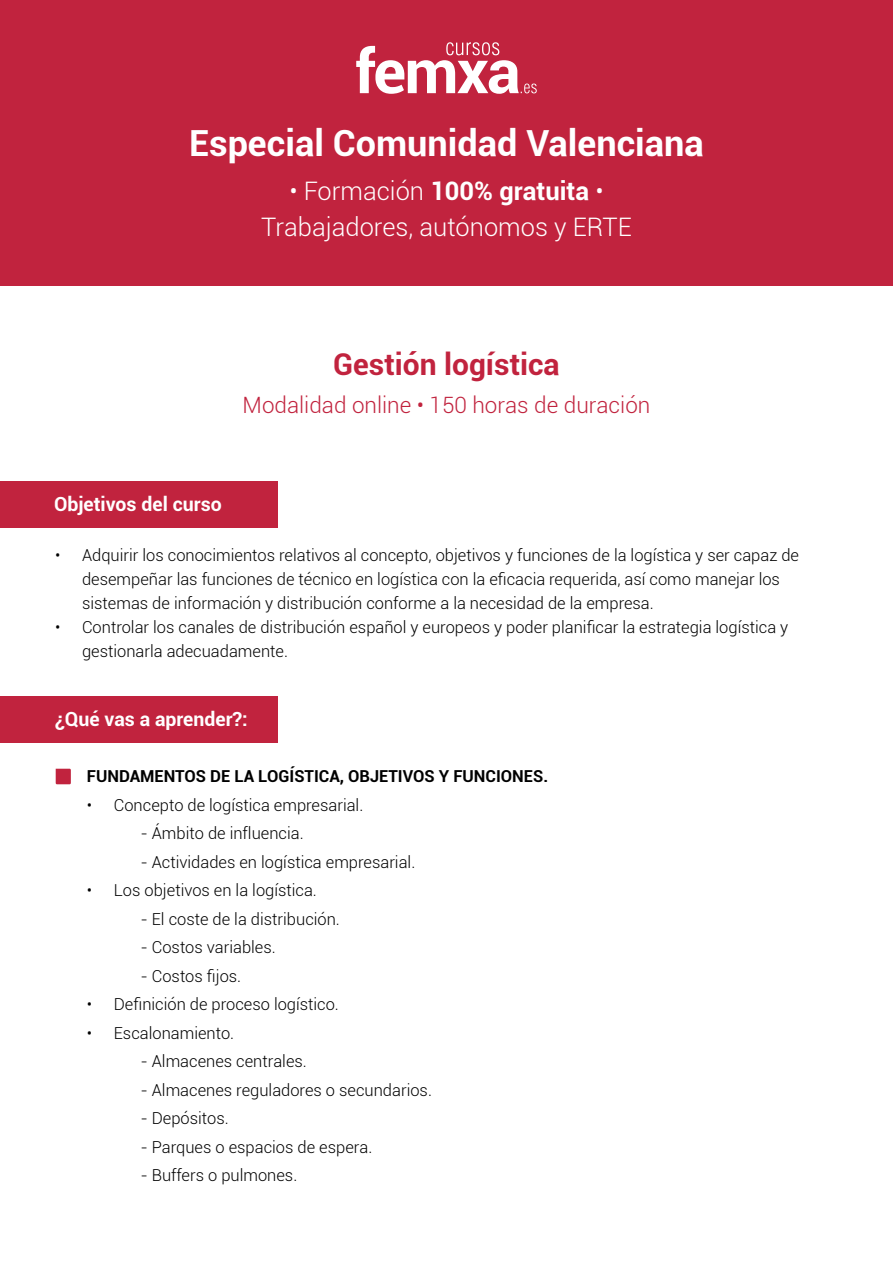
<style>
.page{position:relative;width:893px;height:1263px;background:#fff}
.page>*{position:absolute;margin:0;border:0;box-sizing:border-box;transform-origin:0 0}
.t1{font:700 36px "Roboto";color:#fff}
.t2{font:700 30px "Roboto";color:#c1233e}
.t3{font:300 25.5px/36px "Roboto";color:#fff;text-align:center}
.t4{font:300 22.5px "Roboto";color:#c1233e}
.t5{font:700 19.5px "Roboto";color:#fff}
.t6{font:300 16.5px/24px "Roboto";color:#000}
.t7{font:700 16.5px "Roboto";color:#000}
.s1{font-weight:700}
</style>
<div class="page">
<div style="left:0;top:0;width:893px;height:286px;background:#c1233e"></div>
<div style="left:0;top:696px;width:278px;height:47px;background:#c1233e"></div>
<div style="left:0;top:482px;width:278px;height:46px;background:#c1233e"></div>
<svg style="left:56px;top:769px;width:15px;height:15px"></svg>
<svg style="left:356px;top:42px;width:181px;height:52px"></svg>
<h1 class="t1" style="left:189px;top:118px;width:516px">Especial Comunidad Valenciana</h1>
<h3 class="t3" style="left:261px;top:172px;width:372px">• Formación <span class="s1">100% gratuita</span> •<br>Trabajadores, autónomos y ERTE</h3>
<h2 class="t2" style="left:333px;top:343px;width:228px">Gestión logística</h2>
<h3 class="t4" style="left:243px;top:389px;width:409px">Modalidad online • 150 horas de duración</h3>
<p class="t5" style="left:54px;top:490px;width:169px">Objetivos del curso</p>
<p class="t6" style="left:82px;top:542px;width:718px;text-indent:-27px">• Adquirir los conocimientos relativos al concepto, objetivos y funciones de la logística y ser capaz de desempeñar las funciones de técnico en logística con la eficacia requerida, así como manejar los sistemas de información y distribución conforme a la necesidad de la empresa.</p>
<p class="t6" style="left:82px;top:614px;width:708px;text-indent:-27px">• Controlar los canales de distribución español y europeos y poder planificar la estrategia logística y gestionarla adecuadamente.</p>
<p class="t5" style="left:55px;top:705px;width:194px">¿Qué vas a aprender?:</p>
<p class="t7" style="left:87px;top:764px;width:463px">FUNDAMENTOS DE LA LOGÍSTICA, OBJETIVOS Y FUNCIONES.</p>
<p class="t6" style="left:87px;top:792px;width:278px">• Concepto de logística empresarial.</p>
<p class="t6" style="left:141px;top:821px;width:164px">- Ámbito de influencia.</p>
<p class="t6" style="left:141px;top:849px;width:276px">- Actividades en logística empresarial.</p>
<p class="t6" style="left:87px;top:878px;width:231px">• Los objetivos en la logística.</p>
<p class="t6" style="left:141px;top:906px;width:200px">- El coste de la distribución.</p>
<p class="t6" style="left:141px;top:935px;width:136px">- Costos variables.</p>
<p class="t6" style="left:141px;top:963px;width:102px">- Costos fijos.</p>
<p class="t6" style="left:87px;top:992px;width:254px">• Definición de proceso logístico.</p>
<p class="t6" style="left:87px;top:1020px;width:149px">• Escalonamiento.</p>
<p class="t6" style="left:141px;top:1049px;width:167px">- Almacenes centrales.</p>
<p class="t6" style="left:141px;top:1077px;width:293px">- Almacenes reguladores o secundarios.</p>
<p class="t6" style="left:141px;top:1106px;width:89px">- Depósitos.</p>
<p class="t6" style="left:141px;top:1134px;width:233px">- Parques o espacios de espera.</p>
<p class="t6" style="left:141px;top:1163px;width:158px">- Buffers o pulmones.</p>
</div>
